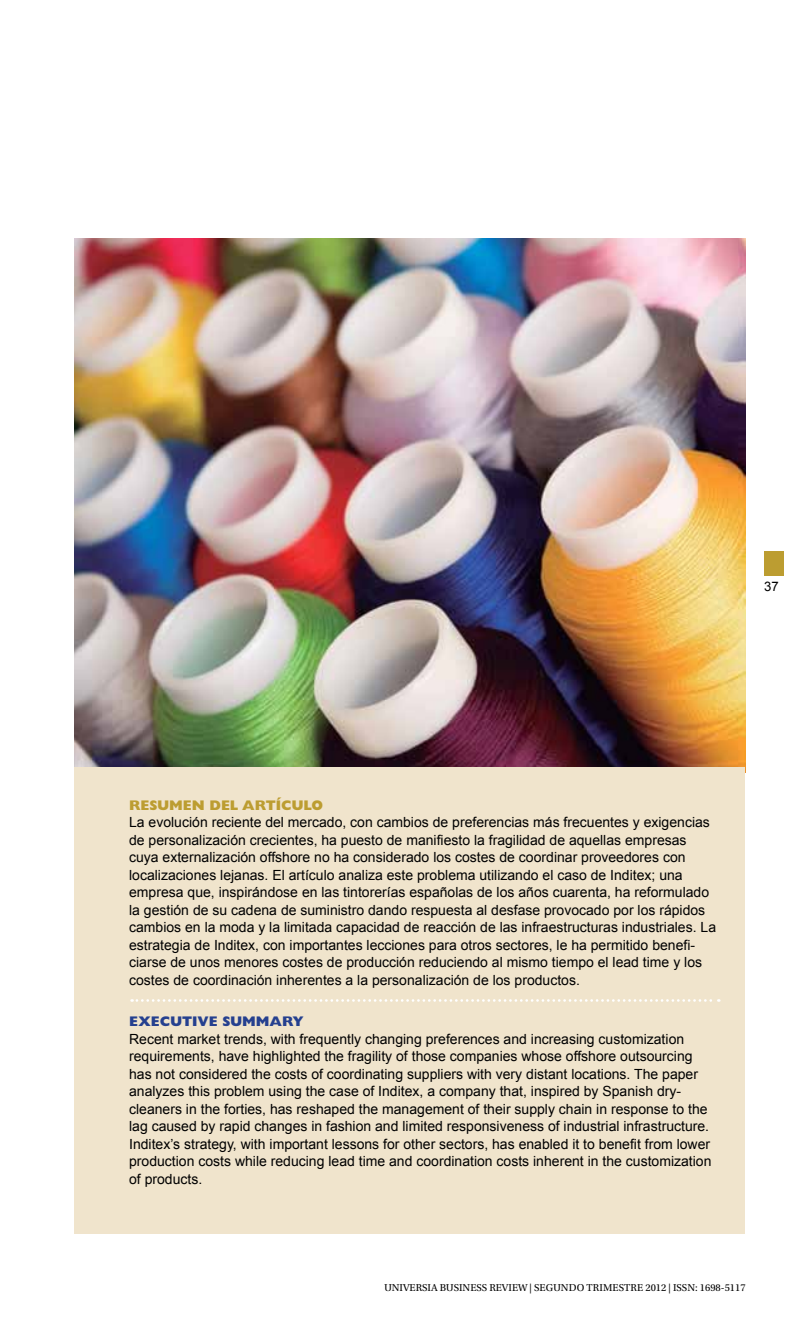
<style>
.page{position:relative;width:809px;height:1340px;background:#fff}
.page>*{position:absolute;margin:0;border:0;box-sizing:border-box;transform-origin:0 0}
.t1{font:14px/17.5px "Arial";color:#000}
.t2{font:800 14px "Gill Sans Std";color:#bc9d31}
.t3{font:800 14px "Gill Sans Std";color:#25408f}
.t4{font:13.12px "Arial";color:#000}
.t5{font:10.5px "Utopia Std";color:#000}
</style>
<div class="page">
<div style="left:764px;top:551px;width:20px;height:24px;background:#bc9d31"></div>
<img style="left:74px;top:238px;width:671px;height:529px">
<div style="left:74px;top:767px;width:671px;height:466px;background:#f0e4cc"></div>
<svg style="left:132px;top:999px;width:587px;height:2px"></svg>
<p class="t4" style="left:764px;top:577px;width:16px">37</p>
<p class="t2" style="left:129px;top:797px;width:196px">RESUMEN DEL ARTÍCULO</p>
<p class="t1" style="left:129px;top:814px;width:588px">La evolución reciente del mercado, con cambios de preferencias más frecuentes y exigencias de personalización crecientes, ha puesto de manifiesto la fragilidad de aquellas empresas cuya externalización offshore no ha considerado los costes de coordinar proveedores con localizaciones lejanas. El artículo analiza este problema utilizando el caso de Inditex; una empresa que, inspirándose en las tintorerías españolas de los años cuarenta, ha reformulado la gestión de su cadena de suministro dando respuesta al desfase provocado por los rápidos cambios en la moda y la limitada capacidad de reacción de las infraestructuras industriales. La estrategia de Inditex, con importantes lecciones para otros sectores, le ha permitido benefi&shy;ciarse de unos menores costes de producción reduciendo al mismo tiempo el lead time y los costes de coordinación inherentes a la personalización de los productos.</p>
<p class="t3" style="left:129px;top:1013px;width:106px">EXECUTIVE SUMM</p>
<p class="t3" style="left:269px;top:1013px;width:36px">ARY</p>
<p class="t1" style="left:129px;top:1030px;width:584px">Recent market trends, with frequently changing preferences and increasing customization requirements, have highlighted the fragility of those companies whose offshore outsourcing has not considered the costs of coordinating suppliers with very distant locations. The paper analyzes this problem using the case of Inditex, a company that, inspired by Spanish dry&shy;cleaners in the forties, has reshaped the management of their supply chain in response to the lag caused by rapid changes in fashion and limited responsiveness of industrial infrastructure.<br>Inditex’s strategy, with important lessons for other sectors, has enabled it to benefit from lower production costs while reducing lead time and coordination costs inherent in the customization of products.</p>
<p class="t5" style="left:384px;top:1281px;width:363px">UNIVERSIA BUSINESS REVIEW | SEGUNDO TRIMESTRE 2012 | ISSN: 1698-5117</p>
</div>
